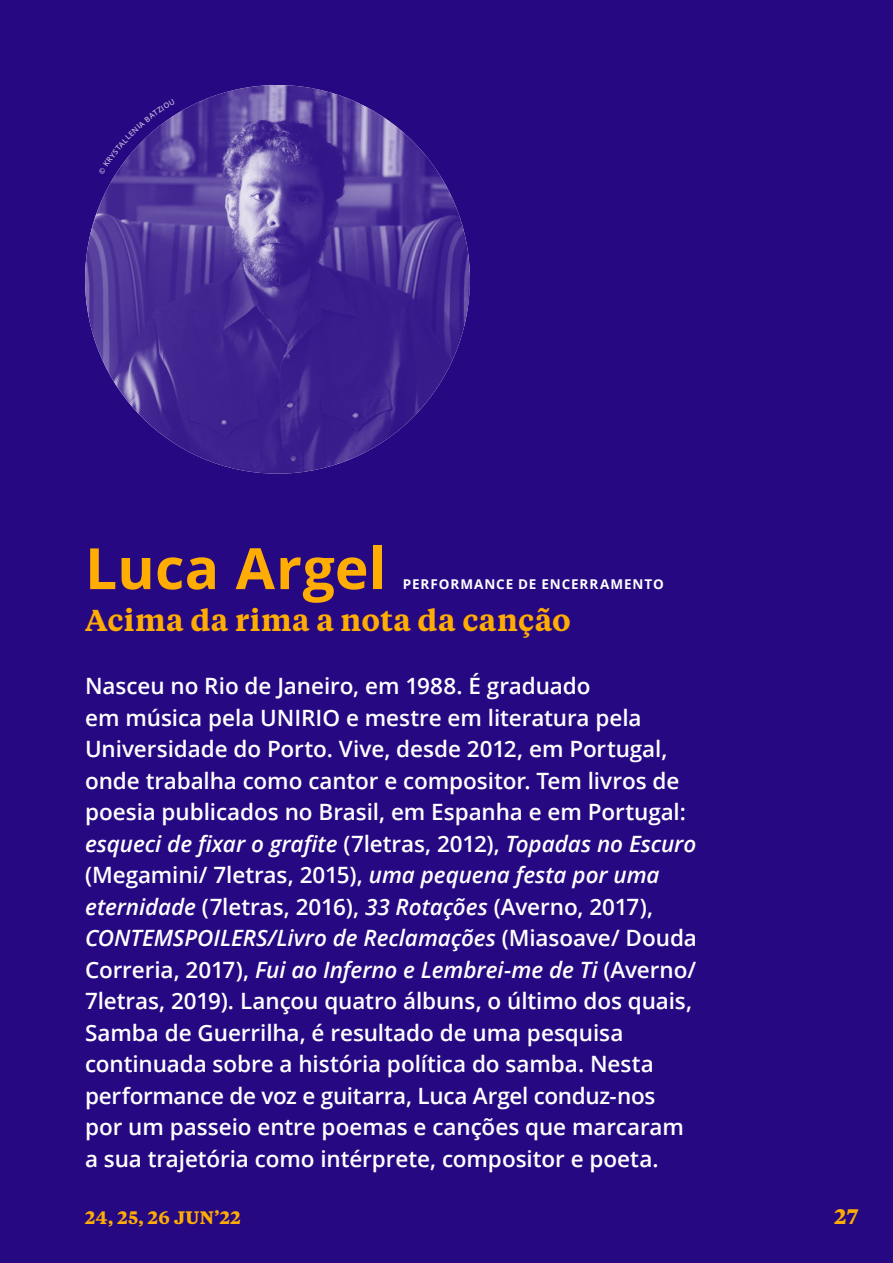
<style>
.page{position:relative;width:893px;height:1263px;background:#260882}
.page>*{position:absolute;margin:0;border:0;box-sizing:border-box;transform-origin:0 0}
.Poetas_Biografias{font:700 57px "Open Sans";letter-spacing:.005em;color:#ffac03}
.Títulos_Poemas{font:600 30px "Tiempos Text";letter-spacing:.02em;color:#ffac03}
.Texto_Biografias{font:600 22.5px/31.5px "Open Sans";letter-spacing:-.005em;color:#fff}
.t1{font:700 21px "Tiempos Text";color:#ffac03}
.t2{font:700 18px "Tiempos Text";letter-spacing:.02em;color:#ffac03}
.Poetas_Biografias-2{font:700 13.5px "Open Sans";letter-spacing:.07em;color:#fff}
.s1{font-style:italic}
</style>
<div class="page">
<img style="left:85px;top:85px;width:385px;height:389px">
<svg style="left:98px;top:99px;width:77px;height:75px"></svg>
<h1 class="Poetas_Biografias" style="left:85px;top:528px;width:303px">Luca Argel</h1>
<h1 class="Poetas_Biografias-2" style="left:403px;top:575px;width:262px">PERFORMANCE DE ENCERRAMENTO</h1>
<h3 class="Títulos_Poemas" style="left:85px;top:599px;width:487px">Acima da rima a nota da canção</h3>
<p class="Texto_Biografias" style="left:85px;top:670px;width:613px">Nasceu no Rio de Janeiro, em 1988. É graduado<br>em música pela UNIRIO e mestre em literatura pela Universidade do Porto. Vive, desde 2012, em Portugal, onde trabalha como cantor e compositor. Tem livros de poesia publicados no Brasil, em Espanha e em Portugal: <span class="s1">esqueci de fixar o grafite</span> (7letras, 2012), <span class="s1">Topadas no Escuro </span>(Megamini/ 7letras, 2015), <span class="s1">uma pequena festa por uma eternidade</span> (7letras, 2016), <span class="s1">33 Rotações</span> (Averno, 2017), <span class="s1">CONTEMSPOILERS/Livro de Reclamações</span> (Miasoave/ Douda Correria, 2017), <span class="s1">Fui ao Inferno e Lembrei-me de Ti</span> (Averno/ 7letras, 2019). Lançou quatro álbuns, o último dos quais, Samba de Guerrilha, é resultado de uma pesquisa continuada sobre a história política do samba. Nesta performance de voz e guitarra, Luca Argel conduz-nos por um passeio entre poemas e canções que marcaram a sua trajetória como intérprete, compositor e poeta.</p>
<p class="t2" style="left:85px;top:1204px;width:157px">24, 25, 26 JUN’22</p>
<p class="t1" style="left:834px;top:1201px;width:25px">27</p>
</div>
